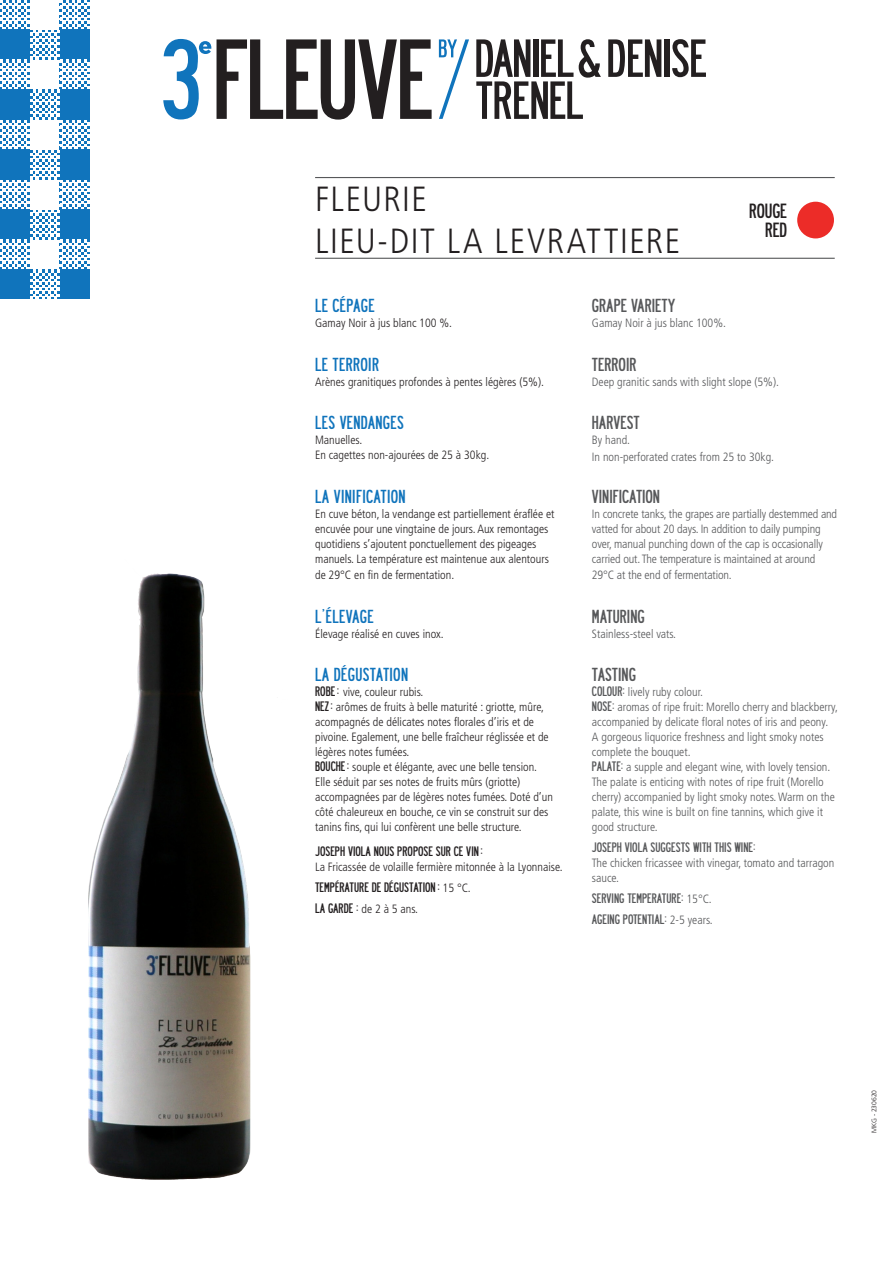
<style>
.page{position:relative;width:893px;height:1263px;background:#fff}
.page>*{position:absolute;margin:0;border:0;box-sizing:border-box;transform-origin:0 0}
.t1{font:300 condensed 34.95px "Frutiger";letter-spacing:.04em;color:#231f20}
.t2{font:18px "Roadway";letter-spacing:-.005em;color:#231f20}
.t3{font:16.5px "Roadway";letter-spacing:.02em;color:#1074bc}
.t4{font:16.5px "Roadway";color:#57585a}
.t5{font:300 condensed 12px/15px "Frutiger";color:#231f20}
.t6{font:300 condensed 12px/15px "Frutiger";color:#57585a}
.t7{font:12px "Roadway";color:#57585a}
.t8{font:12px "Roadway";color:#231f20}
.t9{font:300 6.75px "Frutiger";color:#231f20}
.s1{font-family:"Roadway";font-weight:400;font-stretch:normal}
.s2{font-family:"Frutiger";font-weight:300;font-stretch:condensed}
</style>
<div class="page">
<svg style="left:608px;top:39px;width:53px;height:38px"></svg>
<div style="left:665px;top:39px;width:5px;height:38px;background:#231f20"></div>
<svg style="left:672px;top:39px;width:34px;height:38px"></svg>
<svg style="left:476px;top:39px;width:125px;height:80px"></svg>
<svg style="left:163px;top:39px;width:48px;height:80px"></svg>
<svg style="left:217px;top:39px;width:215px;height:81px"></svg>
<svg style="left:439px;top:39px;width:30px;height:80px"></svg>
<svg style="left:0;top:0;width:90px;height:299px"></svg>
<hr style="left:315px;top:258px;width:520px;height:1px;background:#57585a">
<hr style="left:315px;top:177px;width:520px;height:1px;background:#57585a">
<div style="left:797px;top:202px;width:37px;height:36px;background:#ec2c28;border-radius:50%"></div>
<img style="left:88px;top:573px;width:163px;height:607px">
<p class="t1" style="left:315px;top:179px;width:113px">FLEURIE</p>
<p class="t1" style="left:315px;top:221px;width:367px">LIEU-DIT LA LEVRATTIERE</p>
<p class="t2" style="left:749px;top:199px;width:39px">ROUGE</p>
<p class="t2" style="left:765px;top:218px;width:23px">RED</p>
<p class="t3" style="left:315px;top:295px;width:61px">LE CÉPAGE</p>
<p class="t5" style="left:315px;top:316px;width:139px">Gamay Noir à jus blanc 100 %.</p>
<p class="t3" style="left:315px;top:353px;width:66px">LE TERROIR</p>
<p class="t5" style="left:315px;top:374px;width:230px">Arènes granitiques profondes à pentes légères (5%).</p>
<p class="t3" style="left:315px;top:412px;width:90px">LES VENDANGES</p>
<p class="t5" style="left:315px;top:433px;width:49px">Manuelles.</p>
<p class="t5" style="left:315px;top:448px;width:176px">En cagettes non-ajourées de 25 à 30kg.</p>
<p class="t3" style="left:315px;top:485px;width:92px">LA VINIFICATION</p>
<p class="t5" style="left:315px;top:506px;width:241px">En cuve béton, la vendange est partiellement éraflée et encuvée pour une vingtaine de jours. Aux remontages quotidiens s’ajoutent ponctuellement des pigeages manuels. La température est maintenue aux alentours</p>
<p class="t5" style="left:315px;top:568px;width:141px">de 29°C en fin de fermentation.</p>
<p class="t3" style="left:315px;top:605px;width:60px">L’ÉLEVAGE</p>
<p class="t5" style="left:315px;top:626px;width:130px">Élevage réalisé en cuves inox.</p>
<p class="t3" style="left:315px;top:664px;width:95px">LA DÉGUSTATION</p>
<p class="t5" style="left:315px;top:685px;width:235px"><span class="s1">ROBE:</span> vive, couleur rubis.<br><span class="s1">NEZ:</span> arômes de fruits à belle maturité : griotte, mûre, acompagnés de délicates notes florales d’iris et de pivoine. Egalement, une belle fraîcheur réglissée et de légères notes fumées.</p>
<p class="t5" style="left:315px;top:760px;width:239px"><span class="s1">BOUCHE:</span> souple et élégante, avec une belle tension.<br>Elle séduit par ses notes de fruits mûrs (griotte) accompagnées par de légères notes fumées. Doté d’un côté chaleureux en bouche, ce vin se construit sur des tanins fins, qui lui confèrent une belle structure.</p>
<p class="t5" style="left:315px;top:845px;width:249px"><span class="s1">JOSEPH VIOLA NOUS PROPOSE SUR CE VIN :<br></span>La Fricassée de volaille fermière mitonnée à la Lyonnaise.</p>
<p class="t8" style="left:315px;top:880px;width:157px">TEMPÉRATURE DE DÉGUSTATION : <span class="s2">15 °C.</span></p>
<p class="t5" style="left:315px;top:902px;width:104px"><span class="s1">LA GARDE :</span> de 2 à 5 ans.</p>
<p class="t4" style="left:592px;top:295px;width:85px">GRAPE VARIETY</p>
<p class="t6" style="left:592px;top:316px;width:136px">Gamay Noir à jus blanc 100%.</p>
<p class="t4" style="left:592px;top:353px;width:46px">TERROIR</p>
<p class="t6" style="left:592px;top:374px;width:189px">Deep granitic sands with slight slope (5%).</p>
<p class="t4" style="left:592px;top:412px;width:49px">HARVEST</p>
<p class="t6" style="left:592px;top:433px;width:40px">By hand.</p>
<p class="t6" style="left:592px;top:449px;width:184px">In non-perforated crates from 25 to 30kg.</p>
<p class="t4" style="left:592px;top:485px;width:70px">VINIFICATION</p>
<p class="t6" style="left:592px;top:506px;width:247px">In concrete tanks, the grapes are partially destemmed and vatted for about 20 days. In addition to daily pumping over, manual punching down of the cap is occasionally carried out. The temperature is maintained at around</p>
<p class="t6" style="left:592px;top:568px;width:141px">29°C at the end of fermentation.</p>
<p class="t4" style="left:592px;top:605px;width:54px">MATURING</p>
<p class="t6" style="left:592px;top:626px;width:86px">Stainless-steel vats.</p>
<p class="t4" style="left:592px;top:664px;width:46px">TASTING</p>
<p class="t6" style="left:592px;top:685px;width:112px"><span class="s1">COLOUR:</span> lively ruby colour.</p>
<p class="t6" style="left:592px;top:700px;width:248px"><span class="s1">NOSE:</span> aromas of ripe fruit: Morello cherry and blackberry, accompanied by delicate floral notes of iris and peony.<br>A gorgeous liquorice freshness and light smoky notes complete the bouquet.</p>
<p class="t6" style="left:592px;top:760px;width:244px"><span class="s1">PALATE:</span> a supple and elegant wine, with lovely tension.<br>The palate is enticing with notes of ripe fruit (Morello cherry) accompanied by light smoky notes. Warm on the palate, this wine is built on fine tannins, which give it good structure.</p>
<p class="t6" style="left:592px;top:841px;width:244px"><span class="s1">JOSEPH VIOLA SUGGESTS WITH THIS WINE:<br></span>The chicken fricassee with vinegar, tomato and tarragon sauce.</p>
<p class="t7" style="left:592px;top:890px;width:121px">SERVING TEMPERATURE: <span class="s2">15°C.</span></p>
<p class="t7" style="left:592px;top:911px;width:122px">AGEING POTENTIAL: <span class="s2">2-5 years.</span></p>
<p class="t9" style="left:870px;top:1133px;width:45px;rotate:-90deg">MKG - 230620</p>
</div>
